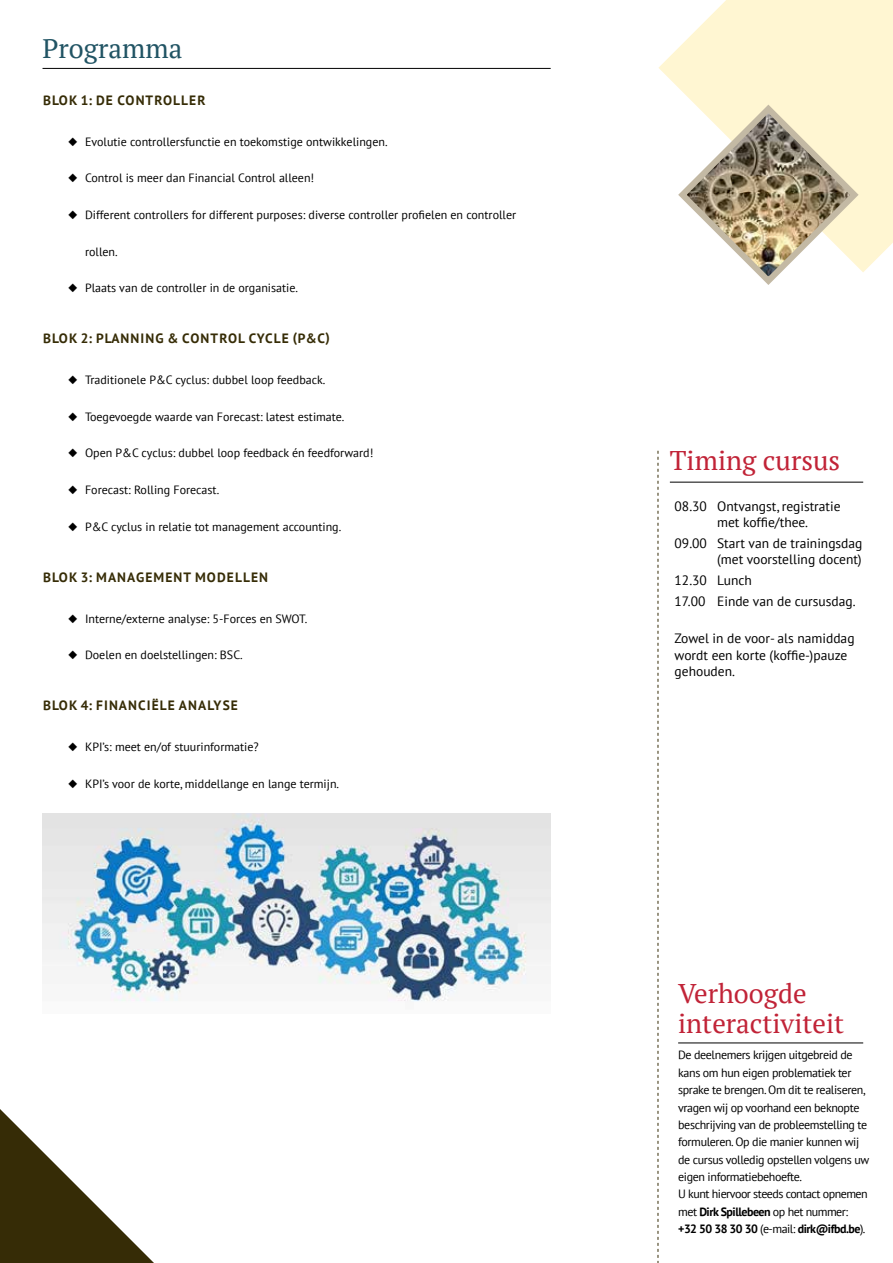
<style>
.page{position:relative;width:893px;height:1263px;background:#fff}
.page>*{position:absolute;margin:0;border:0;box-sizing:border-box;transform-origin:0 0}
.t1{font:27px/30px "PT Serif";color:#c12337}
.t2{font:27px "PT Serif";color:#215464}
.t3{font:13.5px/16.5px "PT Sans";color:#000}
.t4{font:700 13.5px "PT Sans";letter-spacing:.08em;color:#362c06}
.t5{font:12px "PT Sans";color:#000}
.t6{font:12px/17.4px "PT Sans";letter-spacing:-.03em;color:#000}
.s1{font-weight:700}
</style>
<div class="page">
<svg style="left:658px;top:0;width:235px;height:272px;fill:#fff6d2"></svg>
<svg style="left:0;top:1109px;width:154px;height:154px"></svg>
<hr style="left:670px;top:482px;width:193px;height:1px;background:#000">
<hr style="left:43px;top:68px;width:508px;height:1px;background:#000">
<svg style="left:658px;top:451px;width:1px;height:812px"></svg>
<hr style="left:678px;top:1042px;width:185px;height:1px;background:#000">
<svg style="left:674px;top:100px;width:189px;height:185px"></svg>
<img style="left:43px;top:813px;width:508px;height:189px">
<h1 class="t2" style="left:43px;top:31px;width:141px">Programma</h1>
<p class="t4" style="left:43px;top:91px;width:164px">BLOK 1: DE CONTROLLER</p>
<p class="t5" style="left:68px;top:134px;width:321px">◆ Evolutie controllersfunctie en toekomstige ontwikkelingen.</p>
<p class="t5" style="left:68px;top:170px;width:248px">◆ Control is meer dan Financial Control alleen!</p>
<p class="t5" style="left:68px;top:207px;width:450px">◆ Different controllers for different purposes: diverse controller profielen en controller</p>
<p class="t5" style="left:85px;top:244px;width:34px">rollen.</p>
<p class="t5" style="left:68px;top:280px;width:232px">◆ Plaats van de controller in de organisatie.</p>
<p class="t4" style="left:43px;top:329px;width:288px">BLOK 2: PLANNING &amp; CONTROL CYCLE (P&amp;C)</p>
<p class="t5" style="left:68px;top:372px;width:259px">◆ Traditionele P&amp;C cyclus: dubbel loop feedback.</p>
<p class="t5" style="left:68px;top:409px;width:278px">◆ Toegevoegde waarde van Forecast: latest estimate.</p>
<p class="t5" style="left:68px;top:445px;width:307px">◆ Open P&amp;C cyclus: dubbel loop feedback én feedforward!</p>
<p class="t5" style="left:68px;top:482px;width:153px">◆ Forecast: Rolling Forecast.</p>
<p class="t5" style="left:68px;top:519px;width:275px">◆ P&amp;C cyclus in relatie tot management accounting.</p>
<p class="t4" style="left:43px;top:568px;width:227px">BLOK 3: MANAGEMENT MODELLEN</p>
<p class="t5" style="left:68px;top:611px;width:241px">◆ Interne/externe analyse: 5-Forces en SWOT.</p>
<p class="t5" style="left:68px;top:647px;width:176px">◆ Doelen en doelstellingen: BSC.</p>
<p class="t4" style="left:43px;top:696px;width:196px">BLOK 4: FINANCIËLE ANALYSE</p>
<p class="t5" style="left:68px;top:739px;width:192px">◆ KPI’s: meet en/of stuurinformatie?</p>
<p class="t5" style="left:68px;top:776px;width:273px">◆ KPI’s voor de korte, middellange en lange termijn.</p>
<h1 class="t1" style="left:670px;top:445px;width:172px">Timing cursus</h1>
<p class="t3" style="left:717px;top:497px;width:125px;text-indent:-43px">08.30 Ontvangst, registratie met koffie/thee.</p>
<p class="t3" style="left:675px;top:535px;width:189px;text-align:right">09.00 Start van de trainingsdag (met voorstelling docent)</p>
<p class="t3" style="left:675px;top:570px;width:182px;line-height:20.7px">12.30 Lunch<br>17.00 Einde van de cursusdag.</p>
<p class="t3" style="left:675px;top:630px;width:181px">Zowel in de voor- als namiddag wordt een korte (koffie-)pauze gehouden.</p>
<h1 class="t1" style="left:678px;top:978px;width:168px">Verhoogde interactiviteit</h1>
<p class="t6" style="left:678px;top:1046px;width:193px">De deelnemers krijgen uitgebreid de kans om hun eigen problematiek ter sprake te brengen. Om dit te realiseren, vragen wij op voorhand een beknopte beschrijving van de probleemstelling te formuleren. Op die manier kunnen wij de cursus volledig opstellen volgens uw eigen informatiebehoefte.<br>U kunt hiervoor steeds contact opnemen met <span class="s1">Dirk Spillebeen</span> op het nummer: <span class="s1">+32 50 38 30 30</span> (e-mail: <span class="s1">dirk@ifbd.be</span>).</p>
</div>
